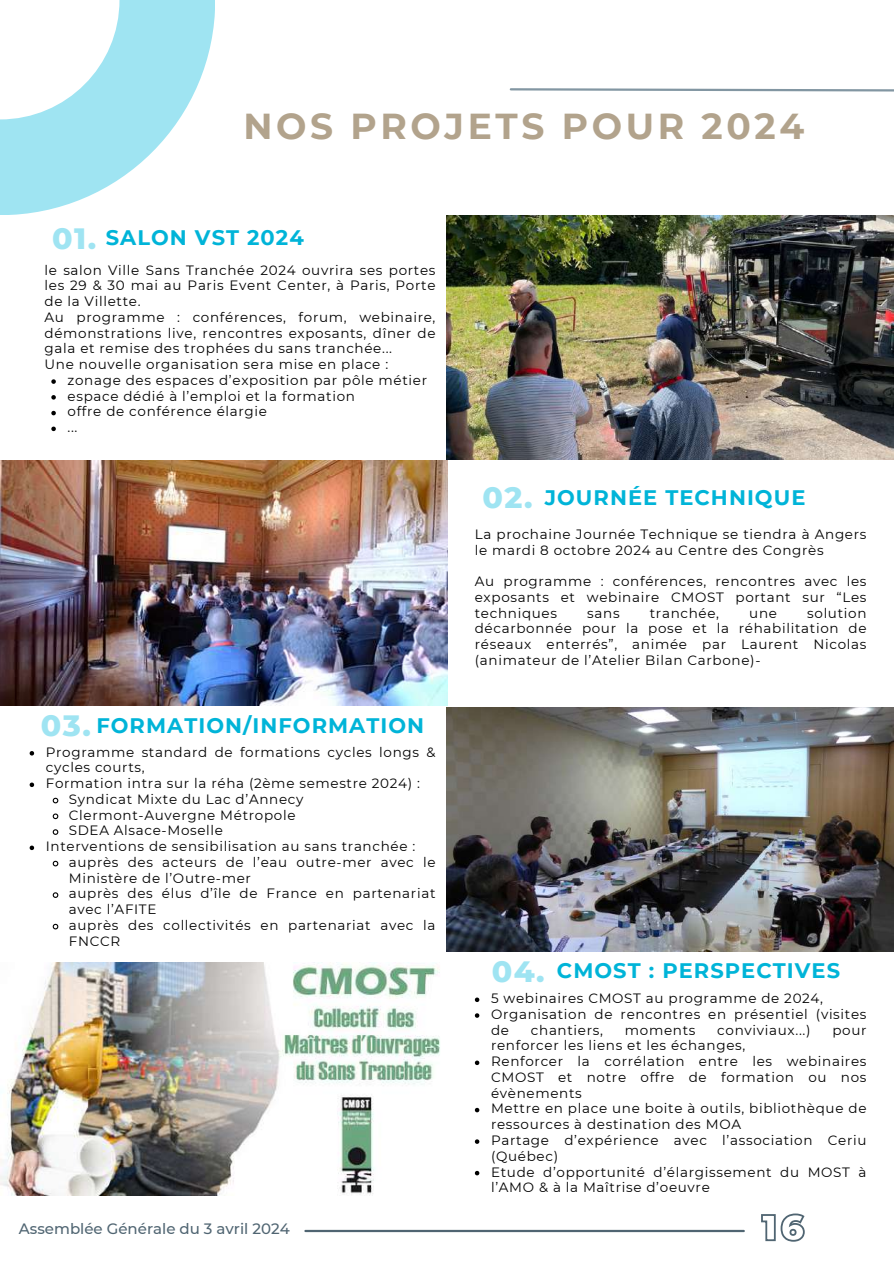
<style>
.page{position:relative;width:894px;height:1264px;background:#fff}
.page>*{position:absolute;margin:0;border:0;box-sizing:border-box;transform-origin:0 0}
.t1{font:700 36px "Montserrat";letter-spacing:.1em;color:#b2a38c}
.t2{font:800 30px "Montserrat";letter-spacing:.05em;color:#9fe4f2}
.t3{font:700 21px "Montserrat";letter-spacing:.05em;color:#00b4d8}
.t4{font:500 15px "Montserrat";color:#506572}
.t5{font:13.5px/15.8px "Montserrat";letter-spacing:.05em;color:#000}
</style>
<div class="page">
<svg style="left:0;top:0;width:215px;height:215px;fill:#9fe4f2"></svg>
<svg style="left:509px;top:88px;width:384px;height:4px"></svg>
<img style="left:446px;top:215px;width:447px;height:244px">
<img style="left:0;top:461px;width:447px;height:244px">
<img style="left:446px;top:707px;width:447px;height:244px">
<img style="left:1px;top:962px;width:439px;height:233px">
<svg style="left:51px;top:379px;width:5px;height:5px"></svg>
<svg style="left:51px;top:395px;width:5px;height:4px"></svg>
<svg style="left:51px;top:411px;width:5px;height:4px"></svg>
<svg style="left:51px;top:426px;width:5px;height:5px"></svg>
<svg style="left:30px;top:751px;width:4px;height:4px"></svg>
<svg style="left:30px;top:782px;width:4px;height:5px"></svg>
<svg style="left:52px;top:797px;width:7px;height:7px"></svg>
<svg style="left:52px;top:813px;width:7px;height:7px"></svg>
<svg style="left:52px;top:829px;width:7px;height:6px"></svg>
<svg style="left:30px;top:845px;width:4px;height:5px"></svg>
<svg style="left:52px;top:860px;width:7px;height:7px"></svg>
<svg style="left:52px;top:892px;width:7px;height:6px"></svg>
<svg style="left:52px;top:923px;width:7px;height:7px"></svg>
<svg style="left:474px;top:997px;width:5px;height:5px"></svg>
<svg style="left:474px;top:1013px;width:5px;height:4px"></svg>
<svg style="left:474px;top:1060px;width:5px;height:5px"></svg>
<svg style="left:474px;top:1107px;width:5px;height:5px"></svg>
<svg style="left:474px;top:1139px;width:5px;height:4px"></svg>
<svg style="left:474px;top:1170px;width:5px;height:5px"></svg>
<svg style="left:761px;top:1213px;width:44px;height:29px"></svg>
<hr style="left:305px;top:1229px;width:438px;height:3px;background:#506572">
<h1 class="t1" style="left:243px;top:104px;width:562px">NOS PROJETS POUR 2024</h1>
<h2 class="t2" style="left:52px;top:220px;width:46px">01.</h2>
<h3 class="t3" style="left:106px;top:225px;width:199px">SALON VST 2024</h3>
<p class="t5" style="left:45px;top:262px;width:392px">le salon Ville Sans Tranchée 2024 ouvrira ses portes les 29 &amp; 30 mai au Paris Event Center, à Paris, Porte de la Villette.<br>Au programme : conférences, forum, webinaire, démonstrations live, rencontres exposants, dîner de gala et remise des trophées du sans tranchée...<br>Une nouvelle organisation sera mise en place :</p>
<p class="t5" style="left:67px;top:372px;width:361px">zonage des espaces d’exposition par pôle métier espace dédié à l’emploi et la formation<br>offre de conférence élargie<br>...</p>
<h2 class="t2" style="left:41px;top:707px;width:52px">03.</h2>
<h3 class="t3" style="left:96px;top:712px;width:329px">FORMATION/INFORMATION</h3>
<p class="t5" style="left:46px;top:744px;width:391px">Programme standard de formations cycles longs &amp;</p>
<p class="t5" style="left:46px;top:759px;width:100px">cycles courts,</p>
<p class="t5" style="left:46px;top:775px;width:375px">Formation intra sur la réha (2ème semestre 2024) :</p>
<p class="t5" style="left:69px;top:791px;width:236px">Syndicat Mixte du Lac d’Annecy</p>
<p class="t5" style="left:69px;top:807px;width:228px">Clermont-Auvergne Métropole</p>
<p class="t5" style="left:69px;top:822px;width:156px">SDEA Alsace-Moselle</p>
<p class="t5" style="left:46px;top:838px;width:371px">Interventions de sensibilisation au sans tranchée :</p>
<p class="t5" style="left:69px;top:854px;width:368px">auprès des acteurs de l’eau outre-mer avec le</p>
<p class="t5" style="left:69px;top:870px;width:184px">Ministère de l’Outre-mer</p>
<p class="t5" style="left:69px;top:885px;width:368px">auprès des élus d’île de France en partenariat</p>
<p class="t5" style="left:69px;top:901px;width:89px">avec l’AFITE</p>
<p class="t5" style="left:69px;top:917px;width:368px">auprès des collectivités en partenariat avec la</p>
<p class="t5" style="left:69px;top:933px;width:53px">FNCCR</p>
<p class="t4" style="left:19px;top:1219px;width:272px">Assemblée Générale du 3 avril 2024</p>
<h2 class="t2" style="left:482px;top:479px;width:51px">02.</h2>
<h3 class="t3" style="left:544px;top:484px;width:262px">JOURNÉE TECHNIQUE</h3>
<p class="t5" style="left:474px;top:526px;width:393px">La prochaine Journée Technique se tiendra à Angers le mardi 8 octobre 2024 au Centre des Congrès</p>
<p class="t5" style="left:474px;top:573px;width:393px;text-align:justify">Au programme : conférences, rencontres avec les exposants et webinaire CMOST portant sur “Les techniques</p>
<p class="t5" style="left:474px;top:605px;width:393px;text-align:justify;text-indent:332px">solution décarbonnée pour la pose et la réhabilitation de réseaux enterrés”, animée par Laurent Nicolas (animateur de l’Atelier Bilan Carbone)-</p>
<p class="t5" style="left:587px;top:605px;width:34px">sans</p>
<p class="t5" style="left:649px;top:605px;width:71px">tranchée,</p>
<p class="t5" style="left:749px;top:605px;width:29px">une</p>
<h2 class="t2" style="left:491px;top:952px;width:55px">04.</h2>
<h3 class="t3" style="left:557px;top:958px;width:284px">CMOST : PERSPECTIVES</h3>
<p class="t5" style="left:491px;top:990px;width:377px">5 webinaires CMOST au programme de 2024,<br>Organisation de rencontres en présentiel (visites de</p>
<p class="t5" style="left:530px;top:1021px;width:74px">chantiers,</p>
<p class="t5" style="left:624px;top:1021px;width:72px">moments</p>
<p class="t5" style="left:717px;top:1021px;width:95px">conviviaux...)</p>
<p class="t5" style="left:832px;top:1021px;width:36px">pour</p>
<p class="t5" style="left:491px;top:1037px;width:377px">renforcer les liens et les échanges,<br>Renforcer la corrélation entre les webinaires CMOST et notre offre de formation ou nos évènements<br>Mettre en place une boite à outils, bibliothèque de ressources à destination des MOA<br>Partage d’expérience avec l’association Ceriu (Québec)<br>Etude d’opportunité d’élargissement du MOST à l’AMO &amp; à la Maîtrise d’oeuvre</p>
</div>
